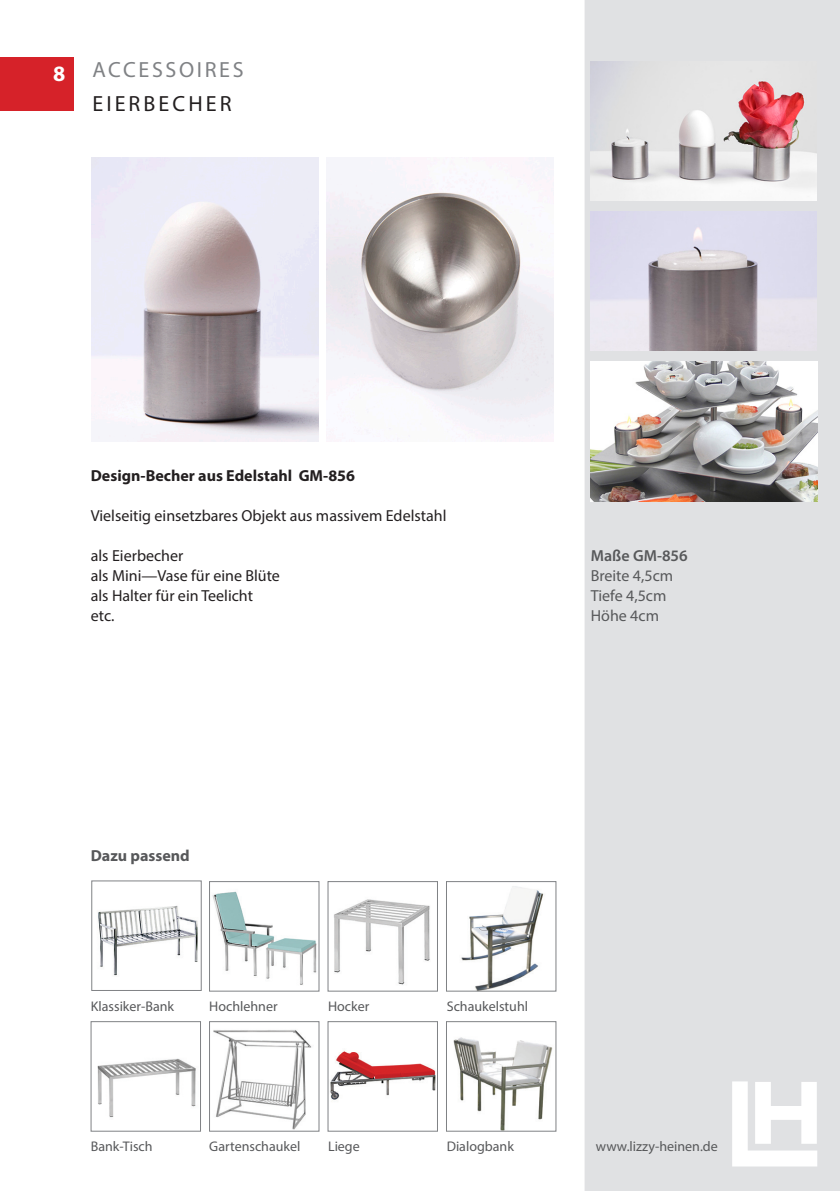
<style>
.page{position:relative;width:840px;height:1191px;background:#fff}
.page>*{position:absolute;margin:0;border:0;box-sizing:border-box;transform-origin:0 0}
.t1{font:22px "Myriad Pro";letter-spacing:.12em;color:#808285}
.t2{font:22px "Myriad Pro";letter-spacing:.14em;color:#231f20}
.t3{font:700 22px "Myriad Pro";color:#fff}
.t4{font:16px/20px "Myriad Pro";color:#231f20}
.t5{font:700 16px "Myriad Pro";color:#231f20}
.t6{font:16px/20px "Myriad Pro";color:#57585a}
.t7{font:700 16px "Myriad Pro";color:#57585a}
.t8{font:600 16px "Myriad Pro";color:#57585a}
.t9{font:14px "Myriad Pro";color:#57585a}
</style>
<div class="page">
<div style="left:584px;top:0;width:255px;height:1191px;background:#e0e1e3"></div>
<svg style="left:731px;top:1081px;width:85px;height:85px"></svg>
<div style="left:0;top:57px;width:74px;height:53px;background:#d62229"></div>
<img style="left:453px;top:1037px;width:100px;height:92px">
<div style="left:446px;top:1021px;width:110px;height:110px;border:1px solid #808285"></div>
<img style="left:330px;top:1051px;width:105px;height:49px">
<div style="left:327px;top:1021px;width:110px;height:110px;border:1px solid #808285"></div>
<img style="left:213px;top:1030px;width:99px;height:99px">
<div style="left:209px;top:1021px;width:110px;height:110px;border:1px solid #808285"></div>
<img style="left:97px;top:1058px;width:99px;height:60px">
<div style="left:91px;top:1021px;width:110px;height:110px;border:1px solid #808285"></div>
<img style="left:461px;top:886px;width:83px;height:103px">
<div style="left:446px;top:881px;width:110px;height:110px;border:1px solid #808285"></div>
<img style="left:334px;top:899px;width:96px;height:86px">
<img style="left:212px;top:891px;width:105px;height:94px">
<div style="left:209px;top:881px;width:110px;height:110px;border:1px solid #808285"></div>
<img style="left:98px;top:905px;width:100px;height:71px">
<div style="left:91px;top:880px;width:110px;height:110px;border:1px solid #808285"></div>
<img style="left:590px;top:62px;width:226px;height:139px">
<img style="left:590px;top:212px;width:226px;height:139px">
<img style="left:590px;top:361px;width:226px;height:140px">
<img style="left:92px;top:158px;width:226px;height:283px">
<img style="left:327px;top:162px;width:226px;height:278px">
<h1 class="t3" style="left:53px;top:59px;width:14px">8</h1>
<h1 class="t1" style="left:92px;top:56px;width:153px">ACCESSOIRES</h1>
<h1 class="t2" style="left:92px;top:90px;width:140px">EIERBECHER</h1>
<p class="t5" style="left:91px;top:465px;width:265px">Design-Becher aus Edelstahl GM-856</p>
<p class="t4" style="left:91px;top:505px;width:357px">Vielseitig einsetzbares Objekt aus massivem Edelstahl</p>
<p class="t4" style="left:91px;top:545px;width:190px">als Eierbecher<br>als Mini—Vase für eine Blüte als Halter für ein Teelicht etc.</p>
<p class="t8" style="left:590px;top:545px;width:98px">Maße GM-856</p>
<p class="t6" style="left:590px;top:565px;width:84px">Breite 4,5cm<br>Tiefe 4,5cm<br>Höhe 4cm</p>
<p class="t7" style="left:91px;top:845px;width:100px">Dazu passend</p>
<p class="t9" style="left:91px;top:998px;width:85px">Klassiker-Bank</p>
<p class="t9" style="left:209px;top:998px;width:70px">Hochlehner</p>
<p class="t9" style="left:328px;top:998px;width:43px">Hocker</p>
<p class="t9" style="left:91px;top:1138px;width:63px">Bank-Tisch</p>
<p class="t9" style="left:209px;top:1138px;width:93px">Gartenschaukel</p>
<p class="t9" style="left:328px;top:1138px;width:33px">Liege</p>
<p class="t9" style="left:446px;top:998px;width:83px">Schaukelstuhl</p>
<p class="t9" style="left:446px;top:1138px;width:69px">Dialogbank</p>
<p class="t9" style="left:595px;top:1138px;width:123px">www.lizzy-heinen.de</p>
</div>
